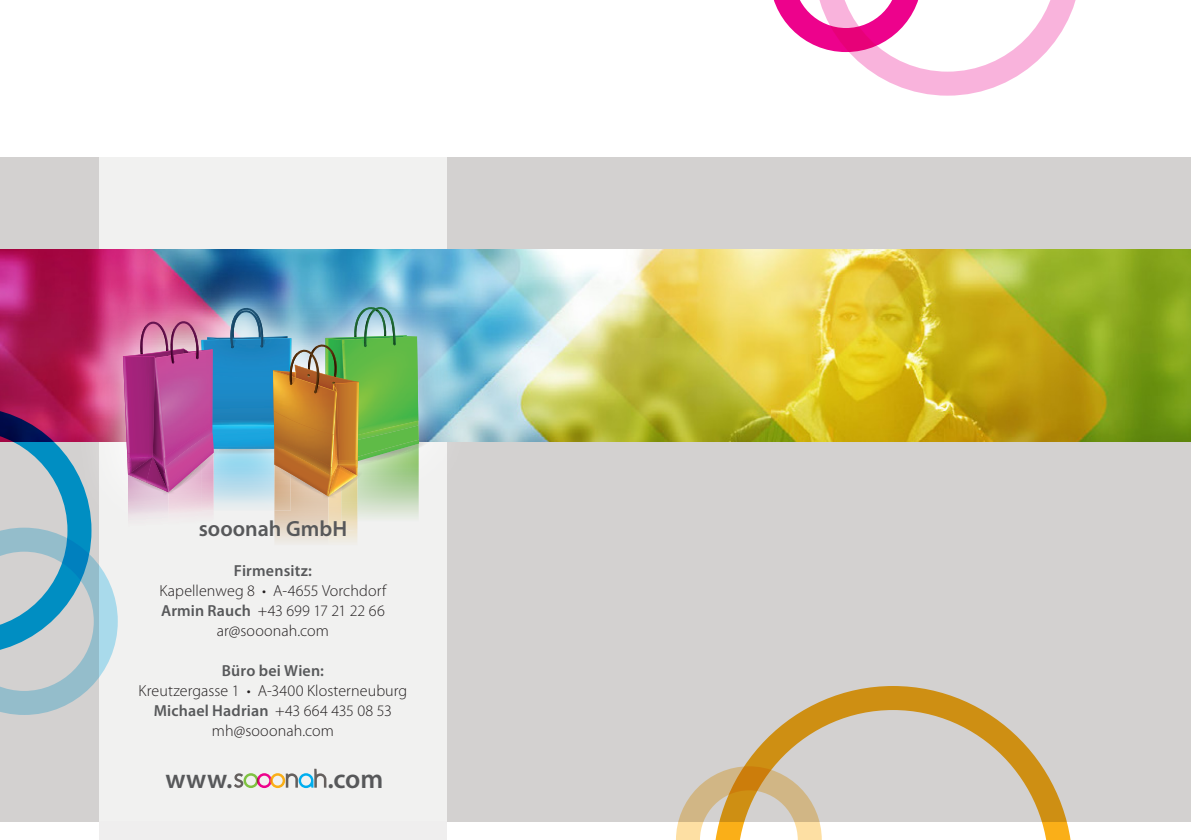
<style>
.page{position:relative;width:1191px;height:840px;background:#fff}
.page>*{position:absolute;margin:0;border:0;box-sizing:border-box;transform-origin:0 0}
.t1{font:600 27px "Myriad Pro";letter-spacing:.01em;color:#57585a}
.t2{font:600 22px "Myriad Pro";color:#57585a}
.t3{font:300 16px "Myriad Pro";letter-spacing:.005em;color:#231f20}
.t4{font:600 16px "Myriad Pro";letter-spacing:.01em;color:#57585a}
.s1{font-weight:600;color:#57585a}
.s2{font-weight:300;color:#231f20}
</style>
<div class="page">
<div style="left:0;top:157px;width:1191px;height:664px;background:#d3d1d0"></div>
<div style="left:99px;top:157px;width:347px;height:682px;background:#f1f1f0"></div>
<img style="left:0;top:249px;width:1191px;height:192px">
<svg style="left:234px;top:768px;width:92px;height:19px"></svg>
<svg style="left:71px;top:256px;width:400px;height:289px;background:#8494ba"></svg>
<svg style="left:774px;top:0;width:302px;height:96px"></svg>
<svg style="left:745px;top:686px;width:327px;height:153px"></svg>
<svg style="left:676px;top:765px;width:145px;height:74px"></svg>
<svg style="left:0;top:306px;width:430px;height:408px"></svg>
<p class="t2" style="left:199px;top:514px;width:150px">sooonah GmbH</p>
<p class="t4" style="left:234px;top:560px;width:79px">Firmensitz:</p>
<p class="t3" style="left:160px;top:582px;width:228px">Kapellenweg 8 • A-4655 Vorchdorf</p>
<p class="t3" style="left:161px;top:602px;width:225px"><span class="s1">Armin Rauch</span> +43 699 17 21 22 66</p>
<p class="t3" style="left:217px;top:622px;width:114px">ar@sooonah.com</p>
<p class="t4" style="left:222px;top:660px;width:104px">Büro bei Wien:</p>
<p class="t3" style="left:139px;top:682px;width:270px">Kreutzergasse 1 • A-3400 Klosterneuburg</p>
<p class="t4" style="left:154px;top:700px;width:240px">Michael Hadrian <span class="s2">+43 664 435 08 53</span></p>
<p class="t3" style="left:212px;top:722px;width:124px">mh@sooonah.com</p>
<p class="t1" style="left:165px;top:761px;width:69px">www.</p>
<p class="t1" style="left:327px;top:761px;width:57px">.com</p>
</div>
